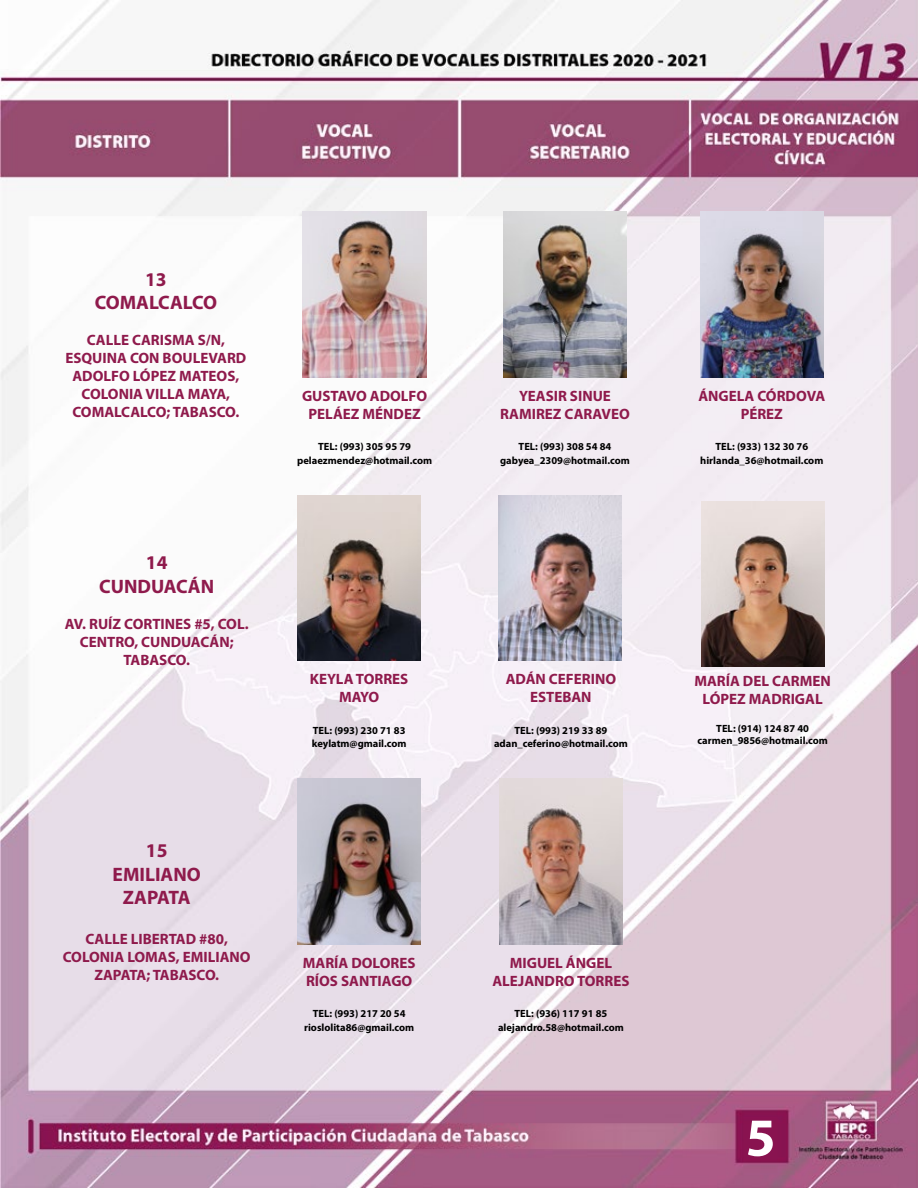
<style>
.page{position:relative;width:918px;height:1188px;background:#fff}
.page>*{position:absolute;margin:0;border:0;box-sizing:border-box;transform-origin:0 0}
.t1{font:700 54px "Myriad Pro";color:#fff}
.t2{font:700 19.5px/23.4px "Myriad Pro";color:#8f1a4c;text-align:center}
.t3{font:700 15px/18px "Myriad Pro";color:#8f1a4c;text-align:center}
.t4{font:700 10.5px/13.5px "Myriad Pro";color:#000;text-align:center}
</style>
<div class="page">
<img style="left:0;top:0;width:918px;height:1188px">
<img style="left:503px;top:212px;width:124px;height:165px">
<img style="left:298px;top:495px;width:123px;height:166px">
<img style="left:303px;top:212px;width:123px;height:165px">
<img style="left:499px;top:778px;width:124px;height:166px">
<img style="left:700px;top:212px;width:124px;height:165px">
<img style="left:498px;top:495px;width:123px;height:166px">
<img style="left:298px;top:778px;width:123px;height:166px">
<img style="left:701px;top:501px;width:123px;height:166px">
<h2 class="t2" style="left:95px;top:267px;width:124px">13<br>COMALCALCO</h2>
<p class="t3" style="left:65px;top:331px;width:182px">CALLE CARISMA S/N,<br>ESQUINA CON BOULEVARD<br>ADOLFO LÓPEZ MATEOS,<br>COLONIA VILLA MAYA,<br>COMALCALCO; TABASCO.</p>
<h2 class="t2" style="left:99px;top:550px;width:116px">14<br>CUNDUACÁN</h2>
<p class="t3" style="left:65px;top:614px;width:185px">AV. RUÍZ CORTINES #5, COL.<br>CENTRO, CUNDUACÁN;<br>TABASCO.</p>
<h2 class="t2" style="left:113px;top:838px;width:90px">15<br>EMILIANO<br>ZAPATA</h2>
<p class="t3" style="left:63px;top:929px;width:189px">CALLE LIBERTAD #80,<br>COLONIA LOMAS, EMILIANO<br>ZAPATA; TABASCO.</p>
<p class="t3" style="left:302px;top:386px;width:127px">GUSTAVO ADOLFO<br>PELÁEZ MÉNDEZ</p>
<p class="t4" style="left:297px;top:440px;width:137px">TEL: (993) 305 95 79 pelaezmendez@hotmail.com</p>
<p class="t3" style="left:310px;top:670px;width:100px">KEYLA TORRES<br>MAYO</p>
<p class="t4" style="left:312px;top:723px;width:96px;text-align:left">TEL: (993) 230 71 83 keylatm@gmail.com</p>
<p class="t3" style="left:303px;top:953px;width:114px;text-align:left">MARÍA DOLORES<br>RÍOS SANTIAGO</p>
<p class="t4" style="left:304px;top:1007px;width:112px">TEL: (993) 217 20 54 rioslolita86@gmail.com</p>
<p class="t3" style="left:500px;top:386px;width:131px">YEASIR SINUE<br>RAMIREZ CARAVEO</p>
<p class="t4" style="left:500px;top:440px;width:131px">TEL: (993) 308 54 84 gabyea_2309@hotmail.com</p>
<p class="t3" style="left:506px;top:670px;width:112px">ADÁN CEFERINO<br>ESTEBAN</p>
<p class="t4" style="left:494px;top:723px;width:135px">TEL: (993) 219 33 89 adan_ceferino@hotmail.com</p>
<p class="t3" style="left:492px;top:953px;width:139px">MIGUEL ÁNGEL<br>ALEJANDRO TORRES</p>
<p class="t4" style="left:498px;top:1007px;width:127px">TEL: (936) 117 91 85 alejandro.58@hotmail.com</p>
<p class="t3" style="left:698px;top:386px;width:128px">ÁNGELA CÓRDOVA<br>PÉREZ</p>
<p class="t4" style="left:700px;top:440px;width:125px">TEL: (933) 132 30 76 hirlanda_36@hotmail.com</p>
<p class="t3" style="left:694px;top:671px;width:138px">MARÍA DEL CARMEN<br>LÓPEZ MADRIGAL</p>
<p class="t4" style="left:697px;top:722px;width:132px;line-height:12px">TEL: (914) 124 87 40 carmen_9856@hotmail.com</p>
<h1 class="t1" style="left:746px;top:1102px;width:31px">5</h1>
</div>
